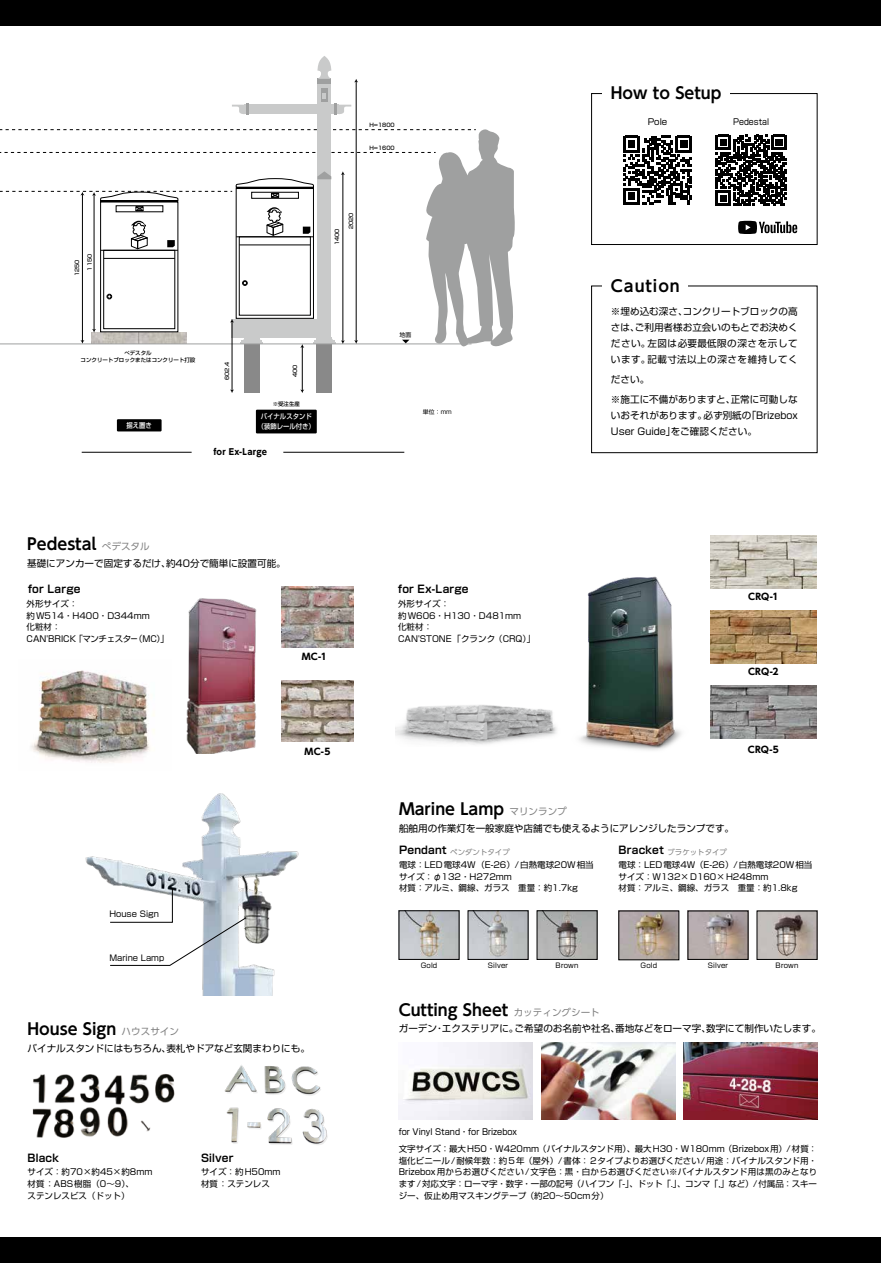
<style>
.page{position:relative;width:881px;height:1263px;background:#fff}
.page>*{position:absolute;margin:0;border:0;box-sizing:border-box;transform-origin:0 0}
.t1{font:700 15.9px "UD Shin Go Pro De";color:#000}
.t2{font:700 15.9px "UD Shin Go Pro De";letter-spacing:.06em;color:#000}
.t3{font:700 10.65px "Shin Go Pro De";letter-spacing:.02em;color:#000}
.t4{font:9.6px/15.9px "Shin Go Pro";color:#000}
.t5{font:700 9px "UD Shin Go Pro";letter-spacing:.025em;color:#000}
.t6{font:8.55px/11.7px "Shin Go Pro";color:#000}
.t7{font:8.55px/17px "Shin Go Pro";color:#000;scale:.95 1}
.t8{font:700 8.55px "UD Shin Go Pro";letter-spacing:.025em;color:#000}
.t9{font:8.55px "Shin Go Pro";color:#000;scale:.91 1}
.t10{font:8.25px "Shin Go Pro";color:#000}
.t11{font:7.5px "UD Shin Go Pro";color:#828282}
.t12{font:500 7.05px/9.4px "Shin Go Pro";color:#fff;text-align:center;scale:.9 1}
.t13{font:6.9px "Shin Go Pro";letter-spacing:.02em;color:#000}
.t14{font:5.85px "Shin Go Pro";color:#000}
.t15{font:500 5.4px/7.1px "Shin Go Pro";color:#000;text-align:center}
.s1{font-family:"UD Shin Go Pro";font-weight:400;font-size:9.6px;color:#828282}
.s2{font-family:"Shin Go Pro De";font-weight:700;font-size:10.65px;color:#000}
</style>
<div class="page">
<img style="left:85px;top:793px;width:214px;height:202px">
<img style="left:400px;top:912px;width:57px;height:46px">
<div style="left:398px;top:910px;width:61px;height:50px;border:1px solid #000"></div>
<img style="left:469px;top:912px;width:57px;height:46px">
<div style="left:467px;top:910px;width:61px;height:50px;border:1px solid #000"></div>
<img style="left:538px;top:912px;width:57px;height:46px">
<div style="left:536px;top:910px;width:61px;height:50px;border:1px solid #000"></div>
<img style="left:620px;top:913px;width:56px;height:45px">
<div style="left:618px;top:911px;width:60px;height:49px;border:1px solid #000"></div>
<img style="left:689px;top:913px;width:57px;height:45px">
<img style="left:758px;top:913px;width:57px;height:45px">
<div style="left:244px;top:105px;width:94px;height:9px;background:#c9caca"></div>
<svg style="left:232px;top:104px;width:17px;height:11px"></svg>
<svg style="left:334px;top:104px;width:17px;height:11px"></svg>
<div style="left:317px;top:84px;width:14px;height:272px;background:#c9caca"></div>
<div style="left:321px;top:89px;width:6px;height:13px;background:#9fa0a0"></div>
<svg style="left:322px;top:93px;width:4px;height:6px"></svg>
<div style="left:317px;top:79px;width:14px;height:5px;background:#9fa0a0"></div>
<svg style="left:317px;top:56px;width:14px;height:23px"></svg>
<div style="left:316px;top:342px;width:16px;height:51px;background:#898989"></div>
<div style="left:244px;top:342px;width:15px;height:51px;background:#898989"></div>
<hr style="left:232px;top:321px;width:1px;height:69px;background:#000">
<svg style="left:230px;top:389px;width:4px;height:4px"></svg>
<hr style="left:302px;top:347px;width:1px;height:43px;background:#000">
<hr style="left:356px;top:81px;width:1px;height:260px;background:#000">
<div style="left:117px;top:419px;width:44px;height:12px;background:#000"></div>
<div style="left:256px;top:410px;width:60px;height:23px;background:#000"></div>
<svg style="left:0;top:129px;width:515px;height:220px"></svg>
<hr style="left:236px;top:187px;width:77px;height:2px;background:#000">
<img style="left:398px;top:1043px;width:134px;height:76px">
<img style="left:541px;top:1043px;width:134px;height:76px">
<img style="left:683px;top:1043px;width:134px;height:76px">
<hr style="left:82px;top:452px;width:109px;height:1px;background:#000">
<hr style="left:283px;top:452px;width:121px;height:1px;background:#000">
<div style="left:0;top:0;width:880px;height:26px;background:#000"></div>
<div style="left:0;top:1237px;width:880px;height:26px;background:#000"></div>
<svg style="left:623px;top:136px;width:68px;height:69px"></svg>
<svg style="left:715px;top:135px;width:71px;height:70px"></svg>
<svg style="left:110px;top:888px;width:136px;height:78px"></svg>
<img style="left:186px;top:598px;width:71px;height:156px">
<img style="left:579px;top:576px;width:133px;height:175px">
<img style="left:281px;top:586px;width:72px;height:62px">
<img style="left:281px;top:680px;width:72px;height:62px">
<img style="left:32px;top:1074px;width:143px;height:64px">
<img style="left:224px;top:1065px;width:104px;height:80px">
<div style="left:591px;top:93px;width:226px;height:152px;border:1px solid #000"></div>
<div style="left:591px;top:286px;width:226px;height:167px;border:1px solid #000"></div>
<svg style="left:738px;top:221px;width:58px;height:13px"></svg>
<div style="left:602px;top:77px;width:127px;height:33px;background:#fff"></div>
<div style="left:602px;top:269px;width:86px;height:33px;background:#fff"></div>
<img style="left:31px;top:670px;width:123px;height:93px">
<img style="left:395px;top:705px;width:162px;height:40px">
<img style="left:709px;top:536px;width:107px;height:53px">
<img style="left:709px;top:611px;width:107px;height:53px">
<img style="left:709px;top:685px;width:107px;height:54px">
<p class="t15" style="left:369px;top:121px;width:27px">H=1800</p>
<p class="t15" style="left:369px;top:144px;width:27px">H=1600</p>
<p class="t15" style="left:85px;top:271px;width:18px;rotate:-90deg">1150</p>
<p class="t15" style="left:73px;top:276px;width:18px;rotate:-90deg">1250</p>
<p class="t15" style="left:333px;top:245px;width:18px;rotate:-90deg">1400</p>
<p class="t15" style="left:347px;top:229px;width:18px;rotate:-90deg">2020</p>
<p class="t15" style="left:81px;top:349px;width:116px">ぺデスタル<br>コンクリートブロックまたはコンクリート打設</p>
<p class="t12" style="left:126px;top:419px;width:30px">据え置き</p>
<p class="t15" style="left:223px;top:380px;width:19px;rotate:-90deg">602.4</p>
<p class="t15" style="left:291px;top:377px;width:14px;rotate:-90deg">400</p>
<p class="t15" style="left:272px;top:400px;width:29px">※受注生産</p>
<p class="t12" style="left:257px;top:411px;width:65px">バイナルスタンド（装飾レール付き）</p>
<p class="t8" style="left:213px;top:445px;width:55px">for Ex-Large</p>
<p class="t14" style="left:399px;top:330px;width:13px">地面</p>
<p class="t14" style="left:423px;top:407px;width:30px">単位：mm</p>
<h1 class="t1" style="left:610px;top:80px;width:112px">How to Setup</h1>
<p class="t6" style="left:647px;top:115px;width:21px">Pole</p>
<p class="t9" style="left:733px;top:115px;width:41px">Pedestal</p>
<h1 class="t2" style="left:610px;top:273px;width:70px">Caution</h1>
<p class="t4" style="left:610px;top:302px;width:188px;text-align:justify">※埋め込む深さ、コンクリートブロックの高さは、ご利用者様お立会いのもとでお決めください。左図は必要最低限の深さを示しています。記載寸法以上の深さを維持してく</p>
<p class="t4" style="left:610px;top:368px;width:188px;line-height:20.2px">ださい。<br>※施工に不備がありますと、正常に可動しな</p>
<p class="t4" style="left:610px;top:407px;width:188px">いおそれがあります。必ず別紙の「Brizebox<br>User Guide」をご確認ください。</p>
<h1 class="t1" style="left:27px;top:531px;width:124px">Pedestal <span class="s1">ぺデスタル</span></h1>
<p class="t4" style="left:27px;top:554px;width:260px">基礎にアンカーで固定するだけ、約40分で簡単に設置可能。</p>
<p class="t3" style="left:28px;top:580px;width:54px">for Large</p>
<p class="t6" style="left:27px;top:597px;width:144px">外形サイズ：<br>約W514・H400・D344mm<br>化粧材：<br>CAN'BRICK「マンチェスター（MC）」</p>
<p class="t5" style="left:301px;top:650px;width:27px">MC-1</p>
<p class="t5" style="left:304px;top:744px;width:27px">MC-5</p>
<p class="t10" style="left:109px;top:907px;width:51px">House Sign</p>
<p class="t10" style="left:109px;top:951px;width:56px">Marine Lamp</p>
<h1 class="t1" style="left:27px;top:1016px;width:153px">House Sign <span class="s1">ハウスサイン</span></h1>
<p class="t4" style="left:27px;top:1039px;width:284px">バイナルスタンドにはもちろん、表札やドアなど玄関まわりにも。</p>
<p class="t3" style="left:27px;top:1149px;width:33px">Black</p>
<p class="t6" style="left:27px;top:1165px;width:126px">サイズ：約70×約45×約8mm材質：ABS樹脂（0～9）、<br>ステンレスビス（ドット）</p>
<p class="t3" style="left:201px;top:1149px;width:34px">Silver</p>
<p class="t6" style="left:201px;top:1165px;width:81px">サイズ：約H50mm材質：ステンレス</p>
<p class="t3" style="left:398px;top:580px;width:72px">for Ex-Large</p>
<p class="t6" style="left:398px;top:597px;width:139px">外形サイズ：<br>約W606・H130・D481mm<br>化粧材：<br>CAN'STONE「クランク（CRQ）」</p>
<p class="t5" style="left:748px;top:589px;width:32px">CRQ-1</p>
<p class="t5" style="left:747px;top:664px;width:32px">CRQ-2</p>
<h1 class="t1" style="left:399px;top:796px;width:169px">Marine Lamp <span class="s1">マリンランプ</span></h1>
<p class="t4" style="left:399px;top:819px;width:336px">船舶用の作業灯を一般家庭や店舗でも使えるようにアレンジしたランプです。</p>
<p class="t5" style="left:747px;top:742px;width:32px">CRQ-5</p>
<p class="t11" style="left:399px;top:846px;width:112px"><span class="s2">Pendant</span> ペンダントタイプ</p>
<p class="t6" style="left:399px;top:858px;width:196px">電球：LED電球4W（E-26）/白熱電球20W相当サイズ：φ132・H272mm<br>材質：アルミ、鋼線、ガラス　重量：約1.7kg</p>
<p class="t11" style="left:618px;top:846px;width:110px"><span class="s2">Bracket</span> ブラケットタイプ</p>
<p class="t6" style="left:618px;top:858px;width:195px">電球：LED電球4W（E-26）/白熱電球20W相当サイズ：W132×D160×H248mm<br>材質：アルミ、鋼線、ガラス　重量：約1.8kg</p>
<p class="t13" style="left:420px;top:960px;width:18px">Gold</p>
<p class="t13" style="left:488px;top:960px;width:22px">Silver</p>
<p class="t13" style="left:555px;top:960px;width:24px">Brown</p>
<p class="t13" style="left:640px;top:960px;width:18px">Gold</p>
<p class="t13" style="left:707px;top:960px;width:22px">Silver</p>
<p class="t13" style="left:775px;top:960px;width:24px">Brown</p>
<h1 class="t1" style="left:398px;top:996px;width:202px">Cutting Sheet <span class="s1">カッティングシート</span></h1>
<p class="t4" style="left:398px;top:1019px;width:423px">ガーデン・エクステリアに。ご希望のお名前や社名、番地などをローマ字、数字にて制作いたします。</p>
<p class="t7" style="left:398px;top:1122px;width:441px">for Vinyl Stand・for Brizebox<br>文字サイズ：最大H50・W420mm（バイナルスタンド用）、最大H30・W180mm（Brizebox用）/材質：</p>
<p class="t6" style="left:398px;top:1153px;width:420px;text-align:justify">塩化ビニール/耐候年数：約５年（屋外）/書体：２タイプよりお選びください/用途：バイナルスタンド用・Brizebox用からお選びください/文字色：黒・白からお選びください※バイナルスタンド用は黒のみとなります/対応文字：ローマ字・数字・一部の記号（ハイフン「-」、ドット「.」、コンマ「,」など）/付属品：スキージー、仮止め用マスキングテープ（約20～50cm分）</p>
</div>
